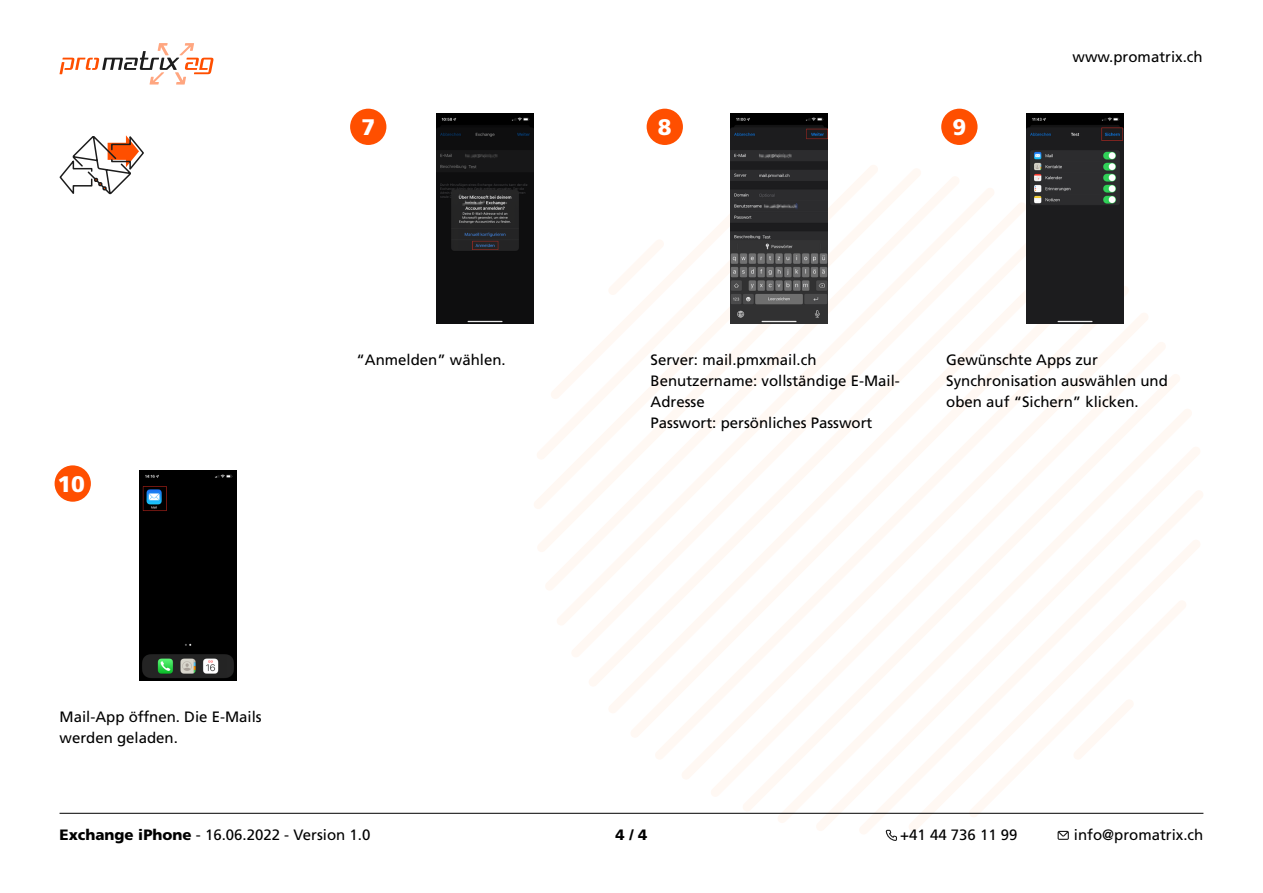
<style>
.page{position:relative;width:1263px;height:893px;background:#fff}
.page>*{position:absolute;margin:0;border:0;box-sizing:border-box;transform-origin:0 0}
.t1{font:900 22.5px "Frutiger";color:#fff}
.t2{font:15px/21px "Frutiger";color:#000}
.t3{font:900 15px "Frutiger";color:#000}
.s1{font-weight:900}
</style>
<div class="page">
<svg style="left:545px;top:176px;width:414px;height:414px"></svg>
<svg style="left:556px;top:188px;width:438px;height:437px"></svg>
<svg style="left:571px;top:202px;width:455px;height:455px"></svg>
<svg style="left:588px;top:220px;width:438px;height:466px"></svg>
<svg style="left:608px;top:239px;width:418px;height:474px"></svg>
<svg style="left:630px;top:261px;width:396px;height:476px"></svg>
<svg style="left:655px;top:286px;width:473px;height:473px"></svg>
<svg style="left:681px;top:313px;width:467px;height:466px"></svg>
<svg style="left:710px;top:342px;width:455px;height:455px"></svg>
<svg style="left:742px;top:374px;width:438px;height:437px"></svg>
<svg style="left:777px;top:409px;width:415px;height:414px"></svg>
<svg style="left:816px;top:447px;width:384px;height:384px"></svg>
<svg style="left:859px;top:490px;width:345px;height:344px"></svg>
<svg style="left:908px;top:540px;width:293px;height:291px"></svg>
<svg style="left:969px;top:600px;width:218px;height:217px"></svg>
<svg style="left:1073px;top:699px;width:61px;height:61px"></svg>
<svg style="left:60px;top:43px;width:153px;height:42px"></svg>
<svg style="left:1057px;top:831px;width:12px;height:9px"></svg>
<svg style="left:886px;top:830px;width:11px;height:11px"></svg>
<hr style="left:60px;top:813px;width:1143px;height:1px;background:#000">
<img style="left:731px;top:113px;width:97px;height:210px">
<img style="left:1026px;top:113px;width:97px;height:210px">
<img style="left:140px;top:470px;width:97px;height:210px">
<div style="left:641px;top:104px;width:45px;height:45px;border:4px solid #fff;border-radius:50%"></div>
<div style="left:52px;top:463px;width:41px;height:41px;background:#ff4f00;border-radius:50%"></div>
<div style="left:50px;top:461px;width:45px;height:45px;border:4px solid #fff;border-radius:50%"></div>
<svg style="left:59px;top:135px;width:85px;height:60px"></svg>
<img style="left:437px;top:113px;width:97px;height:210px">
<div style="left:348px;top:106px;width:41px;height:41px;background:#ff4f00;border-radius:50%"></div>
<div style="left:346px;top:104px;width:45px;height:45px;border:4px solid #fff;border-radius:50%"></div>
<div style="left:644px;top:106px;width:41px;height:41px;background:#ff4f00;border-radius:50%"></div>
<div style="left:642px;top:104px;width:45px;height:45px;border:4px solid #fff;border-radius:50%"></div>
<div style="left:939px;top:106px;width:41px;height:41px;background:#ff4f00;border-radius:50%"></div>
<div style="left:937px;top:104px;width:45px;height:45px;border:4px solid #fff;border-radius:50%"></div>
<h1 class="t1" style="left:361px;top:114px;width:15px">7</h1>
<h1 class="t1" style="left:658px;top:114px;width:15px">8</h1>
<h1 class="t1" style="left:952px;top:114px;width:15px">9</h1>
<p class="t2" style="left:1073px;top:46px;width:132px">www.promatrix.ch</p>
<h1 class="t1" style="left:57px;top:471px;width:29px">10</h1>
<p class="t2" style="left:60px;top:706px;width:204px">Mail-App öffnen. Die E-Mails werden geladen.</p>
<p class="t2" style="left:357px;top:350px;width:151px">“Anmelden” wählen.</p>
<p class="t2" style="left:60px;top:824px;width:312px"><span class="s1">Exchange iPhone</span> - 16.06.2022 - Version 1.0</p>
<p class="t2" style="left:651px;top:350px;width:251px">Server: mail.pmxmail.ch<br>Benutzername: vollständige E-Mail-<br>Adresse<br>Passwort: persönliches Passwort</p>
<p class="t2" style="left:946px;top:350px;width:223px">Gewünschte Apps zur<br>Synchronisation auswählen und oben auf “Sichern” klicken.</p>
<p class="t3" style="left:616px;top:826px;width:33px">4 / 4</p>
<p class="t2" style="left:900px;top:824px;width:119px">+41 44 736 11 99</p>
<p class="t2" style="left:1074px;top:824px;width:131px">info@promatrix.ch</p>
</div>
